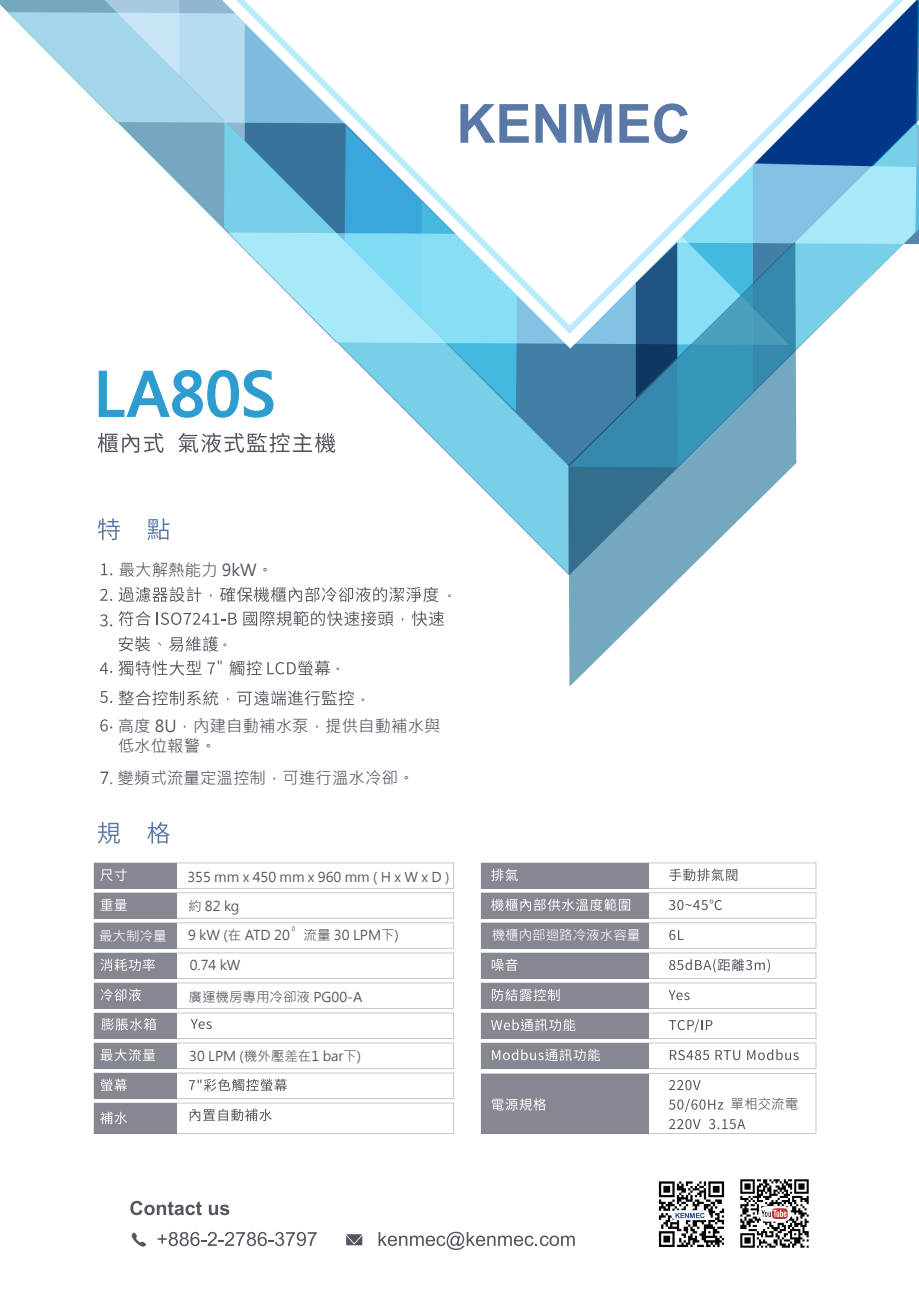
<style>
.page{position:relative;width:919px;height:1289px;background:#fff}
.page>*{position:absolute;margin:0;border:0;box-sizing:border-box;transform-origin:0 0}
.t1{font:700 59.7px "Microsoft Jheng Hei";color:#2d9dd0}
.t2{font:16.5px/19.8px "Microsoft Jheng Hei";color:#52565f}
.t3{font:13.5px/29.4px "Microsoft Jheng Hei";color:#52565f}
.t4{font:13.5px "Microsoft Jheng Hei";color:#fff}
.t5{font:6px "Microsoft Jheng Hei";color:#52565f}
</style>
<div class="page">
<svg style="left:0;top:0;width:224px;height:451px"></svg>
<svg style="left:8px;top:12px;width:68px;height:112px"></svg>
<svg style="left:224px;top:338px;width:344px;height:235px"></svg>
<svg style="left:344px;top:338px;width:173px;height:73px;background:#83d3ea"></svg>
<svg style="left:568px;top:345px;width:223px;height:341px"></svg>
<svg style="left:574px;top:338px;width:235px;height:130px;background:#5094b4"></svg>
<svg style="left:98px;top:433px;width:65px;height:20px"></svg>
<svg style="left:178px;top:433px;width:157px;height:20px"></svg>
<svg style="left:98px;top:518px;width:22px;height:22px"></svg>
<svg style="left:147px;top:518px;width:22px;height:22px"></svg>
<svg style="left:101px;top:563px;width:11px;height:12px"></svg>
<svg style="left:100px;top:588px;width:12px;height:13px"></svg>
<svg style="left:118px;top:587px;width:83px;height:15px"></svg>
<svg style="left:220px;top:587px;width:218px;height:15px"></svg>
<svg style="left:100px;top:614px;width:12px;height:12px"></svg>
<svg style="left:100px;top:662px;width:12px;height:12px"></svg>
<svg style="left:119px;top:611px;width:118px;height:15px"></svg>
<svg style="left:243px;top:611px;width:150px;height:15px"></svg>
<svg style="left:412px;top:611px;width:32px;height:15px"></svg>
<svg style="left:119px;top:636px;width:31px;height:15px"></svg>
<svg style="left:169px;top:636px;width:49px;height:15px"></svg>
<svg style="left:100px;top:691px;width:12px;height:12px"></svg>
<svg style="left:118px;top:660px;width:83px;height:15px"></svg>
<svg style="left:229px;top:660px;width:101px;height:15px"></svg>
<svg style="left:100px;top:719px;width:12px;height:12px"></svg>
<svg style="left:119px;top:690px;width:99px;height:15px"></svg>
<svg style="left:237px;top:690px;width:117px;height:15px"></svg>
<svg style="left:76px;top:0;width:842px;height:338px"></svg>
<svg style="left:130px;top:1200px;width:72px;height:15px"></svg>
<svg style="left:209px;top:1204px;width:20px;height:11px"></svg>
<svg style="left:158px;top:1231px;width:159px;height:15px"></svg>
<svg style="left:378px;top:1231px;width:196px;height:18px"></svg>
<svg style="left:131px;top:1232px;width:15px;height:15px"></svg>
<svg style="left:346px;top:1234px;width:16px;height:11px"></svg>
<svg style="left:98px;top:822px;width:22px;height:21px"></svg>
<svg style="left:147px;top:821px;width:23px;height:22px"></svg>
<div style="left:94px;top:862px;width:360px;height:26px;border:1px solid #c7c8cd"></div>
<div style="left:94px;top:862px;width:82px;height:26px;background:#858891"></div>
<div style="left:481px;top:862px;width:335px;height:26px;border:1px solid #c7c8cd"></div>
<div style="left:481px;top:862px;width:168px;height:26px;background:#858891"></div>
<div style="left:481px;top:892px;width:335px;height:26px;border:1px solid #c7c8cd"></div>
<div style="left:481px;top:892px;width:168px;height:26px;background:#858891"></div>
<div style="left:481px;top:922px;width:335px;height:26px;border:1px solid #c7c8cd"></div>
<div style="left:481px;top:922px;width:168px;height:26px;background:#858891"></div>
<div style="left:481px;top:952px;width:335px;height:26px;border:1px solid #c7c8cd"></div>
<div style="left:481px;top:952px;width:168px;height:26px;background:#858891"></div>
<div style="left:481px;top:982px;width:335px;height:26px;border:1px solid #c7c8cd"></div>
<div style="left:481px;top:982px;width:168px;height:26px;background:#858891"></div>
<div style="left:481px;top:1012px;width:335px;height:26px;border:1px solid #c7c8cd"></div>
<div style="left:481px;top:1012px;width:168px;height:26px;background:#858891"></div>
<div style="left:481px;top:1042px;width:335px;height:26px;border:1px solid #c7c8cd"></div>
<div style="left:481px;top:1043px;width:168px;height:25px;background:#858891"></div>
<div style="left:481px;top:1073px;width:335px;height:60px;border:1px solid #c7c8cd"></div>
<div style="left:481px;top:1073px;width:168px;height:60px;background:#858891"></div>
<div style="left:94px;top:892px;width:360px;height:26px;border:1px solid #c7c8cd"></div>
<div style="left:94px;top:892px;width:82px;height:26px;background:#858891"></div>
<div style="left:94px;top:922px;width:360px;height:26px;border:1px solid #c7c8cd"></div>
<div style="left:94px;top:922px;width:82px;height:26px;background:#858891"></div>
<div style="left:94px;top:952px;width:360px;height:26px;border:1px solid #c7c8cd"></div>
<div style="left:94px;top:952px;width:82px;height:26px;background:#858891"></div>
<div style="left:94px;top:982px;width:360px;height:26px;border:1px solid #c7c8cd"></div>
<div style="left:94px;top:982px;width:82px;height:26px;background:#858891"></div>
<div style="left:94px;top:1012px;width:360px;height:26px;border:1px solid #c7c8cd"></div>
<div style="left:94px;top:1013px;width:82px;height:25px;background:#858891"></div>
<div style="left:94px;top:1042px;width:360px;height:26px;border:1px solid #c7c8cd"></div>
<div style="left:94px;top:1043px;width:82px;height:25px;background:#858891"></div>
<div style="left:94px;top:1072px;width:360px;height:26px;border:1px solid #c7c8cd"></div>
<div style="left:94px;top:1073px;width:82px;height:25px;background:#858891"></div>
<div style="left:94px;top:1102px;width:360px;height:31px;border:1px solid #c7c8cd"></div>
<div style="left:94px;top:1103px;width:82px;height:30px;background:#858891"></div>
<svg style="left:100px;top:868px;width:27px;height:13px"></svg>
<svg style="left:101px;top:898px;width:26px;height:12px"></svg>
<svg style="left:100px;top:958px;width:55px;height:13px"></svg>
<svg style="left:101px;top:988px;width:40px;height:13px"></svg>
<svg style="left:101px;top:1048px;width:54px;height:13px"></svg>
<svg style="left:100px;top:1078px;width:27px;height:13px"></svg>
<svg style="left:100px;top:1111px;width:27px;height:13px"></svg>
<svg style="left:101px;top:1018px;width:55px;height:12px"></svg>
<svg style="left:189px;top:1078px;width:98px;height:13px"></svg>
<svg style="left:190px;top:1108px;width:82px;height:13px"></svg>
<svg style="left:191px;top:1019px;width:21px;height:10px"></svg>
<svg style="left:207px;top:660px;width:15px;height:14px"></svg>
<svg style="left:491px;top:868px;width:26px;height:13px"></svg>
<svg style="left:491px;top:898px;width:139px;height:13px"></svg>
<svg style="left:491px;top:958px;width:26px;height:13px"></svg>
<svg style="left:492px;top:988px;width:67px;height:13px"></svg>
<svg style="left:491px;top:1018px;width:84px;height:13px"></svg>
<svg style="left:492px;top:1048px;width:108px;height:13px"></svg>
<svg style="left:491px;top:1098px;width:55px;height:12px"></svg>
<svg style="left:669px;top:868px;width:68px;height:13px"></svg>
<svg style="left:669px;top:899px;width:53px;height:11px"></svg>
<svg style="left:669px;top:929px;width:14px;height:11px"></svg>
<svg style="left:669px;top:958px;width:100px;height:14px"></svg>
<svg style="left:668px;top:990px;width:21px;height:10px"></svg>
<svg style="left:669px;top:1019px;width:43px;height:13px"></svg>
<svg style="left:669px;top:1050px;width:40px;height:10px"></svg>
<svg style="left:715px;top:1050px;width:25px;height:10px"></svg>
<svg style="left:747px;top:1049px;width:51px;height:11px"></svg>
<svg style="left:669px;top:1080px;width:31px;height:10px"></svg>
<svg style="left:669px;top:1098px;width:54px;height:13px"></svg>
<svg style="left:669px;top:1119px;width:31px;height:10px"></svg>
<svg style="left:709px;top:1119px;width:36px;height:10px"></svg>
<img style="left:658px;top:1181px;width:67px;height:66px">
<img style="left:740px;top:1179px;width:69px;height:69px">
<img style="left:754px;top:1201px;width:40px;height:24px">
<svg style="left:672px;top:1211px;width:36px;height:7px"></svg>
<div style="left:671px;top:1210px;width:38px;height:10px;border:2px solid #fff;border-radius:4px"></div>
<svg style="left:675px;top:1212px;width:29px;height:6px"></svg>
<h1 class="t1" style="left:94px;top:357px;width:184px">LA80S</h1>
<p class="t2" style="left:119px;top:560px;width:156px">最大解熱能力 9kW。</p>
<p class="t3" style="left:443px;top:581px;width:15px">。</p>
<p class="t3" style="left:218px;top:630px;width:15px">。</p>
<p class="t3" style="left:331px;top:654px;width:15px">。</p>
<p class="t3" style="left:356px;top:685px;width:15px">。</p>
<p class="t2" style="left:118px;top:716px;width:324px">高度 8U，內建自動補水泵，提供自動補水與低水位報警。</p>
<p class="t2" style="left:100px;top:768px;width:316px">7. 變頻式流量定溫控制，可進行溫水冷卻。</p>
<p class="t3" style="left:187px;top:862px;width:263px">355 mm x 450 mm x 960 mm ( H x W x D )約 82 kg</p>
<p class="t5" style="left:292px;top:925px;width:5px">0</p>
<p class="t3" style="left:190px;top:950px;width:52px">0.74 kW</p>
<p class="t4" style="left:99px;top:927px;width:69px">最大制冷量</p>
<p class="t3" style="left:188px;top:920px;width:212px">9 kW (在 ATD 20 流量 30 LPM下)</p>
<p class="t3" style="left:188px;top:981px;width:175px">廣運機房專用冷卻液 PG00-A</p>
<p class="t3" style="left:189px;top:1041px;width:173px">30 LPM (機外壓差在1 bar下)</p>
<p class="t4" style="left:491px;top:926px;width:150px">機櫃內部迴路冷液水容量</p>
<p class="t3" style="left:730px;top:1089px;width:69px">單相交流電</p>
</div>
